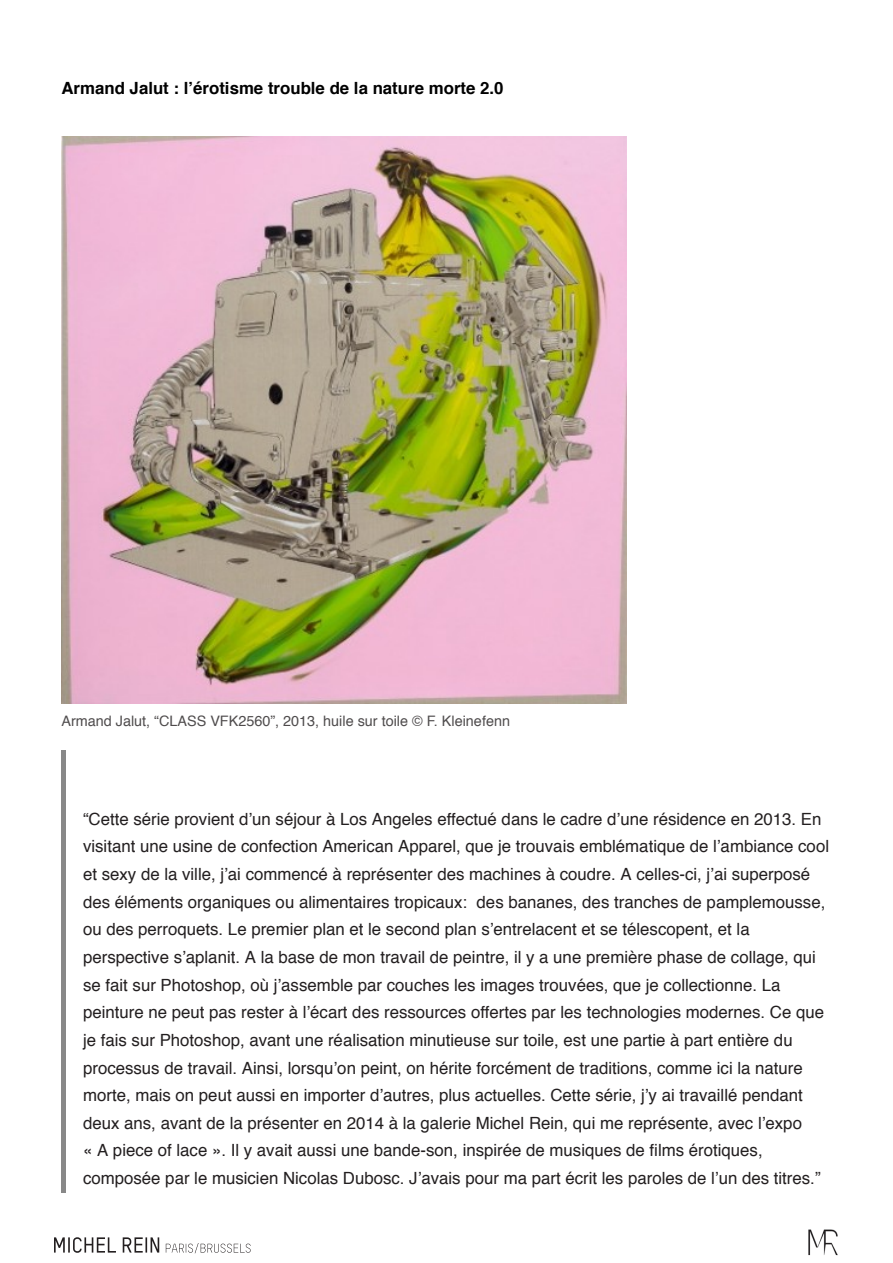
<style>
.page{position:relative;width:893px;height:1263px;background:#fff}
.page>*{position:absolute;margin:0;border:0;box-sizing:border-box;transform-origin:0 0}
.t1{font:16.8px/27.6px "Helvetica";color:#231f20}
.t2{font:700 16.8px "Helvetica";color:#000}
.t3{font:14.4px "Helvetica";color:rgb(35 31 32/.8)}
</style>
<div class="page">
<svg style="left:54px;top:1237px;width:197px;height:16px"></svg>
<img style="left:808px;top:1229px;width:30px;height:26px">
<div style="left:61px;top:750px;width:5px;height:442px;background:#888"></div>
<img style="left:61px;top:136px;width:565px;height:567px">
<p class="t2" style="left:61px;top:75px;width:444px">Armand Jalut : l’érotisme trouble de la nature morte 2.0</p>
<p class="t3" style="left:61px;top:710px;width:450px">Armand Jalut, “CLASS VFK2560”, 2013, huile sur toile © F. Kleinefenn</p>
<p class="t1" style="left:83px;top:806px;width:747px">“Cette série provient d’un séjour à Los Angeles effectué dans le cadre d’une résidence en 2013. En visitant une usine de confection American Apparel, que je trouvais emblématique de l’ambiance cool et sexy de la ville, j’ai commencé à représenter des machines à coudre. A celles-ci, j’ai superposé des éléments organiques ou alimentaires tropicaux: des bananes, des tranches de pamplemousse, ou des perroquets. Le premier plan et le second plan s’entrelacent et se télescopent, et la perspective s’aplanit. A la base de mon travail de peintre, il y a une première phase de collage, qui se fait sur Photoshop, où j’assemble par couches les images trouvées, que je collectionne. La peinture ne peut pas rester à l’écart des ressources offertes par les technologies modernes. Ce que je fais sur Photoshop, avant une réalisation minutieuse sur toile, est une partie à part entière du processus de travail. Ainsi, lorsqu’on peint, on hérite forcément de traditions, comme ici la nature morte, mais on peut aussi en importer d’autres, plus actuelles. Cette série, j’y ai travaillé pendant deux ans, avant de la présenter en 2014 à la galerie Michel Rein, qui me représente, avec l’expo<br>« A piece of lace ». Il y avait aussi une bande-son, inspirée de musiques de films érotiques, composée par le musicien Nicolas Dubosc. J’avais pour ma part écrit les paroles de l’un des titres.”</p>
</div>
